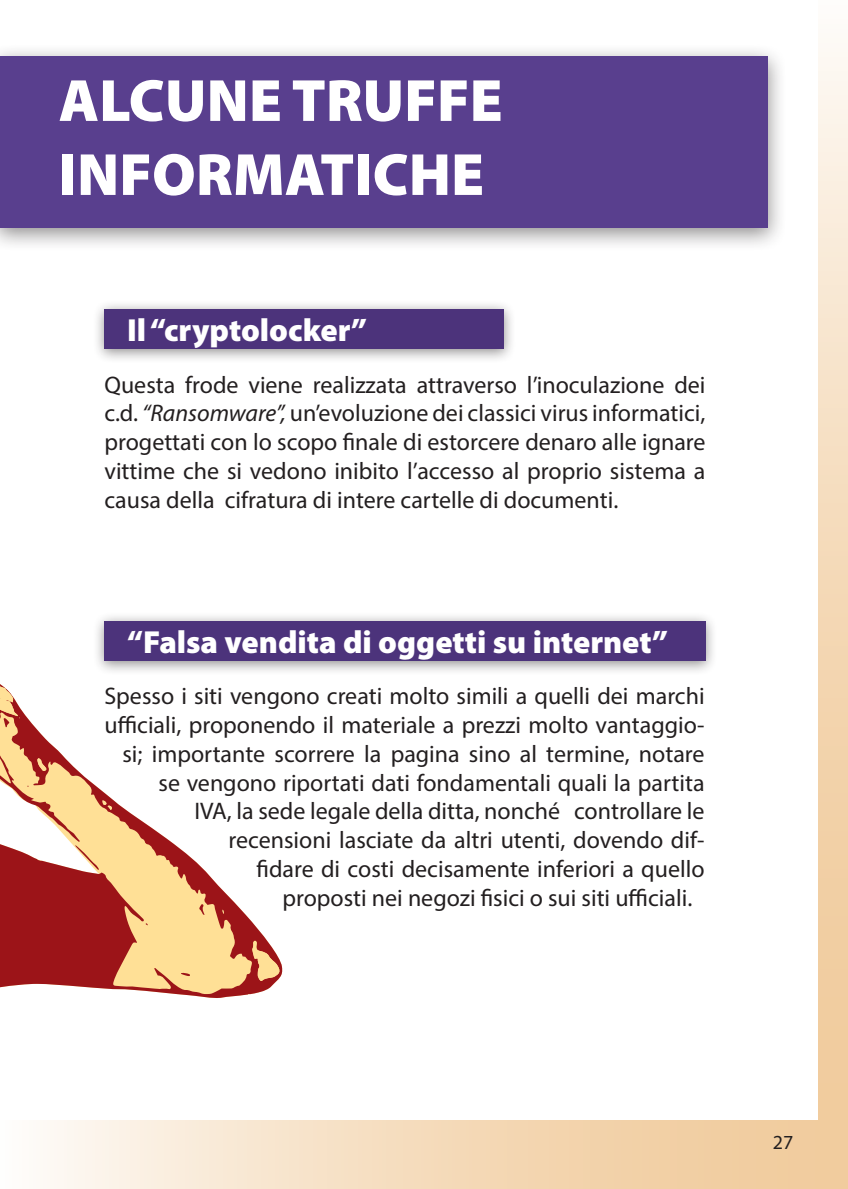
<style>
.page{position:relative;width:848px;height:1189px;background:#fff}
.page>*{position:absolute;margin:0;border:0;box-sizing:border-box;transform-origin:0 0}
.t1{font:900 60px/74px "Myriad Pro";color:#fff}
.t2{font:900 32px "Myriad Pro";color:#fff}
.t3{font:24px/28.8px "Myriad Pro";color:#231f20;text-align:justify}
.t4{font:20px "Myriad Pro";color:#231f20}
.s1{font-style:italic}
</style>
<div class="page">
<svg style="left:283px;top:1120px;width:535px;height:68px;background:#f3d5b0"></svg>
<div style="left:818px;top:0;width:30px;height:1188px;background:linear-gradient(to bottom,#fcf5ec,#efc48f)"></div>
<div style="left:0;top:43px;width:787px;height:209px;background:#231f20;opacity:.5"></div>
<div style="left:0;top:56px;width:768px;height:172px;background:#593f8e"></div>
<div style="left:93px;top:300px;width:424px;height:64px;background:#231f20;opacity:.5"></div>
<div style="left:104px;top:309px;width:400px;height:40px;background:#4c337b"></div>
<div style="left:93px;top:611px;width:624px;height:64px;background:#231f20;opacity:.5"></div>
<div style="left:104px;top:620px;width:601px;height:40px;background:#4c337b"></div>
<svg style="left:0;top:611px;width:283px;height:577px"></svg>
<svg style="left:252px;top:940px;width:28px;height:41px"></svg>
<svg style="left:199px;top:904px;width:6px;height:11px"></svg>
<svg style="left:181px;top:972px;width:9px;height:4px"></svg>
<svg style="left:0;top:753px;width:112px;height:116px"></svg>
<svg style="left:0;top:664px;width:20px;height:63px"></svg>
<h1 class="t1" style="left:59px;top:64px;width:446px">ALCUNE TRUFFE<br>INFORMATICHE</h1>
<h2 class="t2" style="left:127px;top:312px;width:241px">Il “cryptolocker”</h2>
<p class="t3" style="left:104px;top:370px;width:603px">Questa frode viene realizzata attraverso l’inoculazione dei c.d. <span class="s1">“Ransomware”,</span> un’evoluzione dei classici virus informatici, progettati con lo scopo finale di estorcere denaro alle ignare vittime che si vedono inibito l’accesso al proprio sistema a causa della cifratura di intere cartelle di documenti.</p>
<h2 class="t2" style="left:127px;top:623px;width:542px">“Falsa vendita di oggetti su internet”</h2>
<p class="t3" style="left:104px;top:681px;width:602px">Spesso i siti vengono creati molto simili a quelli dei marchi</p>
<p class="t3" style="left:104px;top:710px;width:602px">ufficiali, proponendo il materiale a prezzi molto vantaggio-</p>
<p class="t3" style="left:122px;top:738px;width:584px">si; importante scorrere la pagina sino al termine, notare</p>
<p class="t3" style="left:158px;top:767px;width:548px">se vengono riportati dati fondamentali quali la partita</p>
<p class="t3" style="left:194px;top:796px;width:512px">IVA, la sede legale della ditta, nonché controllare le</p>
<p class="t3" style="left:228px;top:825px;width:477px">recensioni lasciate da altri utenti, dovendo dif-</p>
<p class="t3" style="left:256px;top:854px;width:450px">fidare di costi decisamente inferiori a quello</p>
<p class="t3" style="left:282px;top:882px;width:411px">proposti nei negozi fisici o sui siti ufficiali.</p>
<p class="t4" style="left:773px;top:1129px;width:22px">27</p>
</div>
